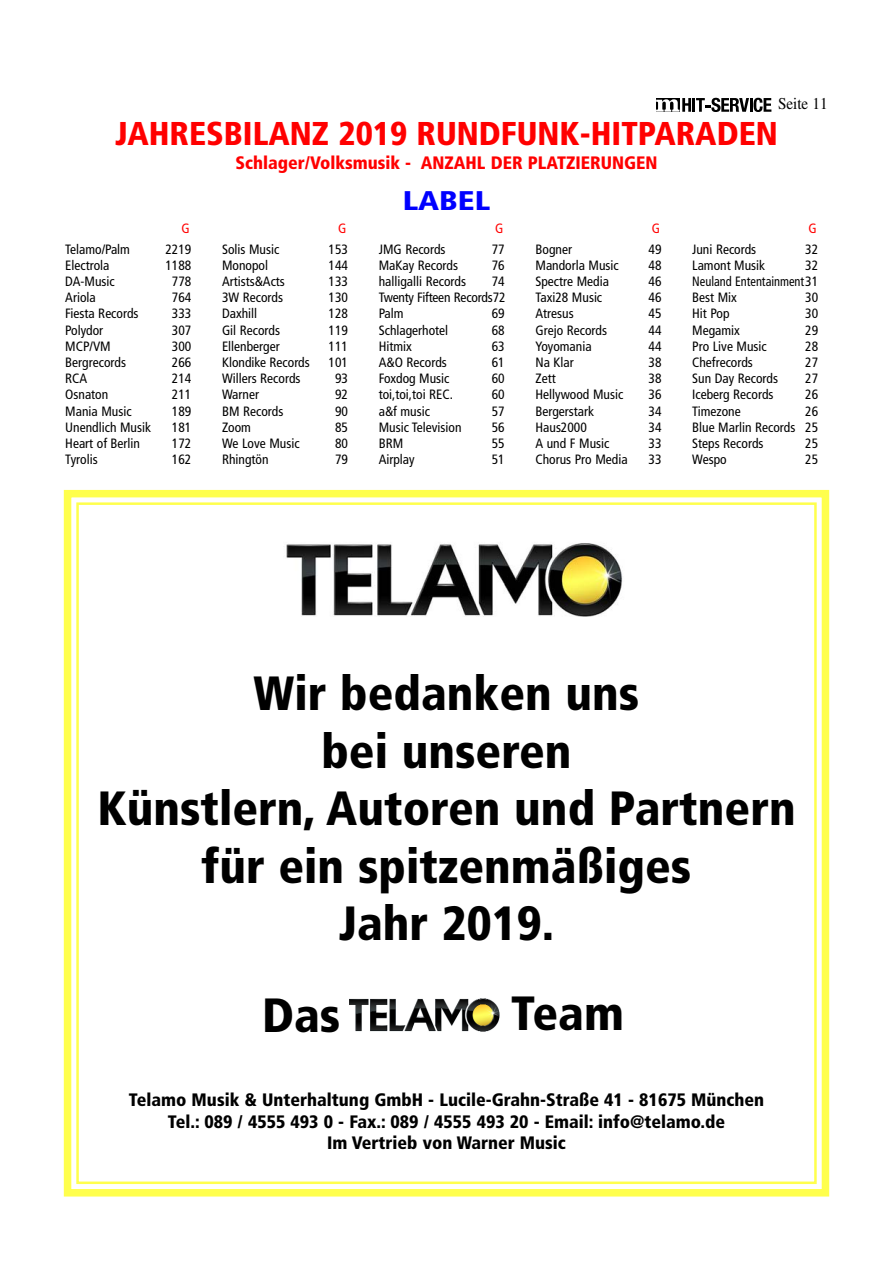
<style>
.page{position:relative;width:893px;height:1263px;background:#fff}
.page>*{position:absolute;margin:0;border:0;box-sizing:border-box;transform-origin:0 0}
.t1{font:900 condensed 48px/57.6px "Frutiger";color:#000;text-align:center}
.t2{font:900 condensed 33px "Frutiger";color:#f00}
.t3{font:900 condensed 27px "Frutiger";color:#00f;scale:1.2 1}
.t4{font:900 condensed 18px/21.6px "Frutiger";color:#000;text-align:center}
.t5{font:900 condensed 18px "Frutiger";color:#f00}
.t6{font:16.5px "Times";color:#000;scale:.92 1}
.t7{font:condensed 13.5px/16.2px "Frutiger";color:#000;text-align:justify}
.t8{font:condensed 13.5px "Frutiger";color:#f00}
</style>
<div class="page">
<svg style="left:656px;top:98px;width:115px;height:14px"></svg>
<div style="left:64px;top:490px;width:765px;height:706px;border:8px solid #ffff4d"></div>
<div style="left:76px;top:502px;width:741px;height:682px;border:3px solid #ffff4d"></div>
<img style="left:286px;top:543px;width:337px;height:74px">
<img style="left:349px;top:998px;width:151px;height:34px">
<p class="t6" style="left:778px;top:98px;width:56px">Seite 11</p>
<h2 class="t2" style="left:115px;top:121px;width:664px">JAHRESBILANZ 2019 RUNDFUNK-HITPARADEN</h2>
<h3 class="t5" style="left:235px;top:156px;width:424px">Schlager/Volksmusik - ANZAHL DER PLATZIERUNGEN</h3>
<h3 class="t3" style="left:403px;top:190px;width:74px">LABEL</h3>
<p class="t8" style="left:182px;top:222px;width:10px">G</p>
<p class="t8" style="left:338px;top:222px;width:10px">G</p>
<p class="t8" style="left:495px;top:222px;width:10px">G</p>
<p class="t8" style="left:652px;top:222px;width:10px">G</p>
<p class="t8" style="left:808px;top:222px;width:10px">G</p>
<p class="t7" style="left:65px;top:242px;width:66px">Telamo/Palm</p>
<p class="t7" style="left:165px;top:242px;width:27px">2219</p>
<p class="t7" style="left:65px;top:258px;width:46px">Electrola</p>
<p class="t7" style="left:165px;top:258px;width:27px">1188</p>
<p class="t7" style="left:65px;top:274px;width:51px">DA-Music</p>
<p class="t7" style="left:172px;top:274px;width:21px">778</p>
<p class="t7" style="left:65px;top:290px;width:32px">Ariola</p>
<p class="t7" style="left:172px;top:290px;width:21px">764</p>
<p class="t7" style="left:65px;top:307px;width:75px">Fiesta Records</p>
<p class="t7" style="left:172px;top:307px;width:21px">333</p>
<p class="t7" style="left:65px;top:323px;width:39px">Polydor</p>
<p class="t7" style="left:172px;top:323px;width:21px">307</p>
<p class="t7" style="left:65px;top:339px;width:47px">MCP/VM</p>
<p class="t7" style="left:172px;top:339px;width:21px">300</p>
<p class="t7" style="left:65px;top:355px;width:62px">Bergrecords</p>
<p class="t7" style="left:172px;top:355px;width:21px">266</p>
<p class="t7" style="left:65px;top:371px;width:24px">RCA</p>
<p class="t7" style="left:172px;top:371px;width:21px">214</p>
<p class="t7" style="left:65px;top:388px;width:45px">Osnaton</p>
<p class="t7" style="left:172px;top:388px;width:21px">211</p>
<p class="t7" style="left:65px;top:404px;width:68px">Mania Music</p>
<p class="t7" style="left:172px;top:404px;width:21px">189</p>
<p class="t7" style="left:65px;top:420px;width:87px">Unendlich Musik</p>
<p class="t7" style="left:172px;top:420px;width:21px">181</p>
<p class="t7" style="left:65px;top:436px;width:76px">Heart of Berlin</p>
<p class="t7" style="left:172px;top:436px;width:21px">172</p>
<p class="t7" style="left:65px;top:452px;width:34px">Tyrolis</p>
<p class="t7" style="left:172px;top:452px;width:21px">162</p>
<p class="t7" style="left:222px;top:242px;width:59px">Solis Music</p>
<p class="t7" style="left:329px;top:242px;width:21px">153</p>
<p class="t7" style="left:222px;top:258px;width:48px">Monopol</p>
<p class="t7" style="left:329px;top:258px;width:21px">144</p>
<p class="t7" style="left:222px;top:274px;width:64px">Artists&amp;Acts</p>
<p class="t7" style="left:329px;top:274px;width:21px">133</p>
<p class="t7" style="left:222px;top:290px;width:63px">3W Records</p>
<p class="t7" style="left:329px;top:290px;width:21px">130</p>
<p class="t7" style="left:222px;top:307px;width:37px">Daxhill</p>
<p class="t7" style="left:329px;top:307px;width:21px">128</p>
<p class="t7" style="left:222px;top:323px;width:60px">Gil Records</p>
<p class="t7" style="left:329px;top:323px;width:21px">119</p>
<p class="t7" style="left:222px;top:339px;width:59px">Ellenberger</p>
<p class="t7" style="left:329px;top:339px;width:21px">111</p>
<p class="t7" style="left:222px;top:355px;width:89px">Klondike Records</p>
<p class="t7" style="left:329px;top:355px;width:21px">101</p>
<p class="t7" style="left:222px;top:371px;width:80px">Willers Records</p>
<p class="t7" style="left:335px;top:371px;width:14px">93</p>
<p class="t7" style="left:222px;top:388px;width:38px">Warner</p>
<p class="t7" style="left:335px;top:388px;width:14px">92</p>
<p class="t7" style="left:222px;top:404px;width:63px">BM Records</p>
<p class="t7" style="left:335px;top:404px;width:14px">90</p>
<p class="t7" style="left:222px;top:420px;width:31px">Zoom</p>
<p class="t7" style="left:335px;top:420px;width:14px">85</p>
<p class="t7" style="left:222px;top:436px;width:79px">We Love Music</p>
<p class="t7" style="left:335px;top:436px;width:14px">80</p>
<p class="t7" style="left:222px;top:452px;width:48px">Rhingtön</p>
<p class="t7" style="left:335px;top:452px;width:14px">79</p>
<p class="t7" style="left:379px;top:242px;width:68px">JMG Records</p>
<p class="t7" style="left:492px;top:242px;width:14px">77</p>
<p class="t7" style="left:379px;top:258px;width:81px">MaKay Records</p>
<p class="t7" style="left:492px;top:258px;width:14px">76</p>
<p class="t7" style="left:379px;top:274px;width:89px">halligalli Records</p>
<p class="t7" style="left:379px;top:274px;width:128px;text-indent:113px">74<br>Twenty Fifteen Records72<br>Palm</p>
<p class="t7" style="left:492px;top:307px;width:14px">69</p>
<p class="t7" style="left:379px;top:323px;width:71px">Schlagerhotel</p>
<p class="t7" style="left:492px;top:323px;width:14px">68</p>
<p class="t7" style="left:379px;top:339px;width:35px">Hitmix</p>
<p class="t7" style="left:492px;top:339px;width:14px">63</p>
<p class="t7" style="left:379px;top:355px;width:70px">A&amp;O Records</p>
<p class="t7" style="left:492px;top:355px;width:14px">61</p>
<p class="t7" style="left:379px;top:371px;width:72px">Foxdog Music</p>
<p class="t7" style="left:492px;top:371px;width:14px">60</p>
<p class="t7" style="left:379px;top:388px;width:76px">toi,toi,toi REC.</p>
<p class="t7" style="left:492px;top:388px;width:14px">60</p>
<p class="t7" style="left:379px;top:404px;width:53px">a&amp;f music</p>
<p class="t7" style="left:492px;top:404px;width:14px">57</p>
<p class="t7" style="left:379px;top:420px;width:84px">Music Television</p>
<p class="t7" style="left:492px;top:420px;width:14px">56</p>
<p class="t7" style="left:379px;top:436px;width:26px">BRM</p>
<p class="t7" style="left:492px;top:436px;width:14px">55</p>
<p class="t7" style="left:379px;top:452px;width:37px">Airplay</p>
<p class="t7" style="left:492px;top:452px;width:14px">51</p>
<p class="t7" style="left:535px;top:242px;width:38px">Bogner</p>
<p class="t7" style="left:648px;top:242px;width:14px">49</p>
<p class="t7" style="left:535px;top:258px;width:85px">Mandorla Music</p>
<p class="t7" style="left:648px;top:258px;width:14px">48</p>
<p class="t7" style="left:535px;top:274px;width:75px">Spectre Media</p>
<p class="t7" style="left:648px;top:274px;width:14px">46</p>
<p class="t7" style="left:535px;top:290px;width:68px">Taxi28 Music</p>
<p class="t7" style="left:648px;top:290px;width:14px">46</p>
<p class="t7" style="left:535px;top:307px;width:40px">Atresus</p>
<p class="t7" style="left:648px;top:307px;width:14px">45</p>
<p class="t7" style="left:535px;top:323px;width:73px">Grejo Records</p>
<p class="t7" style="left:648px;top:323px;width:14px">44</p>
<p class="t7" style="left:535px;top:339px;width:58px">Yoyomania</p>
<p class="t7" style="left:648px;top:339px;width:14px">44</p>
<p class="t7" style="left:535px;top:355px;width:40px">Na Klar</p>
<p class="t7" style="left:648px;top:355px;width:14px">38</p>
<p class="t7" style="left:535px;top:371px;width:22px">Zett</p>
<p class="t7" style="left:648px;top:371px;width:14px">38</p>
<p class="t7" style="left:535px;top:388px;width:89px">Hellywood Music</p>
<p class="t7" style="left:648px;top:388px;width:14px">36</p>
<p class="t7" style="left:535px;top:404px;width:60px">Bergerstark</p>
<p class="t7" style="left:648px;top:404px;width:14px">34</p>
<p class="t7" style="left:535px;top:420px;width:53px">Haus2000</p>
<p class="t7" style="left:648px;top:420px;width:14px">34</p>
<p class="t7" style="left:535px;top:436px;width:75px">A und F Music</p>
<p class="t7" style="left:648px;top:436px;width:14px">33</p>
<p class="t7" style="left:535px;top:452px;width:94px">Chorus Pro Media</p>
<p class="t7" style="left:648px;top:452px;width:14px">33</p>
<p class="t7" style="left:692px;top:242px;width:66px">Juni Records</p>
<p class="t7" style="left:805px;top:242px;width:14px">32</p>
<p class="t7" style="left:692px;top:258px;width:75px">Lamont Musik</p>
<p class="t7" style="left:692px;top:258px;width:128px;text-indent:113px">32<br>Neuland Ententainment31<br>Best Mix</p>
<p class="t7" style="left:805px;top:290px;width:14px">30</p>
<p class="t7" style="left:692px;top:307px;width:39px">Hit Pop</p>
<p class="t7" style="left:805px;top:307px;width:14px">30</p>
<p class="t7" style="left:692px;top:323px;width:49px">Megamix</p>
<p class="t7" style="left:805px;top:323px;width:14px">29</p>
<p class="t7" style="left:692px;top:339px;width:76px">Pro Live Music</p>
<p class="t7" style="left:805px;top:339px;width:14px">28</p>
<p class="t7" style="left:692px;top:355px;width:62px">Chefrecords</p>
<p class="t7" style="left:805px;top:355px;width:14px">27</p>
<p class="t7" style="left:692px;top:371px;width:87px">Sun Day Records</p>
<p class="t7" style="left:805px;top:371px;width:14px">27</p>
<p class="t7" style="left:692px;top:388px;width:83px">Iceberg Records</p>
<p class="t7" style="left:805px;top:388px;width:14px">26</p>
<p class="t7" style="left:692px;top:404px;width:50px">Timezone</p>
<p class="t7" style="left:692px;top:404px;width:128px;text-indent:113px">26<br>Blue Marlin Records 25<br>Steps Records</p>
<p class="t7" style="left:805px;top:436px;width:14px">25</p>
<p class="t7" style="left:692px;top:452px;width:36px">Wespo</p>
<p class="t7" style="left:805px;top:452px;width:14px">25</p>
<h1 class="t1" style="left:97px;top:668px;width:700px">Wir bedanken uns<br>bei unseren<br>Künstlern, Autoren und Partnern für ein spitzenmäßiges<br>Jahr 2019.</h1>
<h1 class="t1" style="left:262px;top:990px;width:80px">Das</h1>
<h1 class="t1" style="left:511px;top:988px;width:114px">Team</h1>
<h3 class="t4" style="left:129px;top:1090px;width:637px">Telamo Musik &amp; Unterhaltung GmbH - Lucile-Grahn-Straße 41 - 81675 München<br>Tel.: 089 / 4555 493 0 - Fax.: 089 / 4555 493 20 - Email: info@telamo.de<br>Im Vertrieb von Warner Music</h3>
</div>
